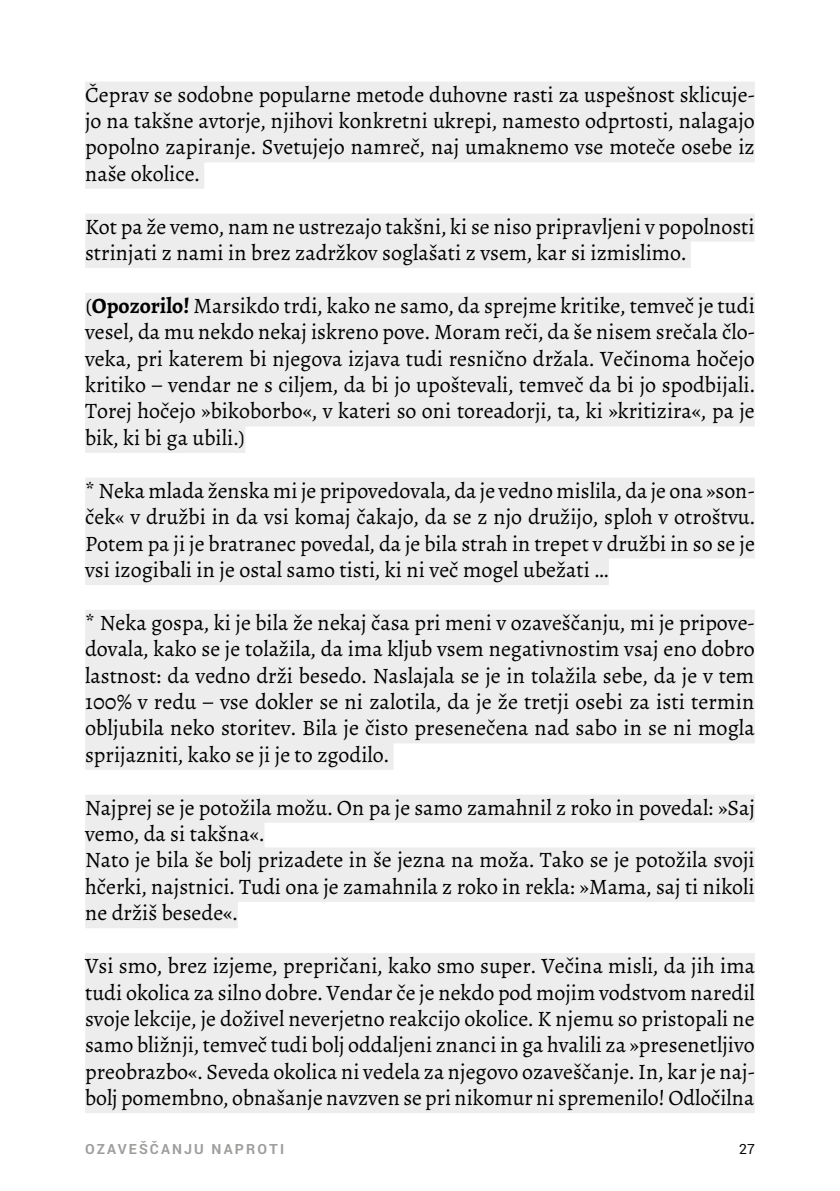
<style>
.page{position:relative;width:840px;height:1191px;background:#fff}
.page>*{position:absolute;margin:0;border:0;box-sizing:border-box;transform-origin:0 0}
.t1{font:22px/26.4px "Alegreya";color:#000;text-align:justify}
.t2{font:700 14px "Roboto";letter-spacing:.15em;color:#9d9d9c}
.t3{font:14px "Roboto";color:#000}
.s1{font-weight:700}
</style>
<div class="page">
<div style="left:85px;top:82px;width:669px;height:28px;background:#ededed"></div>
<div style="left:85px;top:108px;width:669px;height:28px;background:#ededed"></div>
<div style="left:85px;top:134px;width:669px;height:28px;background:#ededed"></div>
<div style="left:85px;top:161px;width:119px;height:28px;background:#ededed"></div>
<div style="left:85px;top:214px;width:669px;height:28px;background:#ededed"></div>
<div style="left:85px;top:240px;width:605px;height:28px;background:#ededed"></div>
<div style="left:85px;top:293px;width:669px;height:28px;background:#ededed"></div>
<div style="left:85px;top:319px;width:669px;height:28px;background:#ededed"></div>
<div style="left:85px;top:346px;width:669px;height:28px;background:#ededed"></div>
<div style="left:85px;top:372px;width:669px;height:28px;background:#ededed"></div>
<div style="left:85px;top:398px;width:669px;height:28px;background:#ededed"></div>
<div style="left:85px;top:425px;width:160px;height:28px;background:#ededed"></div>
<div style="left:85px;top:478px;width:669px;height:28px;background:#ededed"></div>
<div style="left:85px;top:504px;width:669px;height:28px;background:#ededed"></div>
<div style="left:85px;top:530px;width:669px;height:28px;background:#ededed"></div>
<div style="left:85px;top:557px;width:523px;height:28px;background:#ededed"></div>
<div style="left:85px;top:610px;width:669px;height:28px;background:#ededed"></div>
<div style="left:85px;top:636px;width:669px;height:28px;background:#ededed"></div>
<div style="left:85px;top:662px;width:669px;height:28px;background:#ededed"></div>
<div style="left:85px;top:689px;width:669px;height:28px;background:#ededed"></div>
<div style="left:85px;top:715px;width:669px;height:28px;background:#ededed"></div>
<div style="left:85px;top:742px;width:308px;height:28px;background:#ededed"></div>
<div style="left:85px;top:794px;width:669px;height:28px;background:#ededed"></div>
<div style="left:85px;top:821px;width:179px;height:28px;background:#ededed"></div>
<div style="left:85px;top:847px;width:669px;height:28px;background:#ededed"></div>
<div style="left:85px;top:874px;width:669px;height:28px;background:#ededed"></div>
<div style="left:85px;top:900px;width:153px;height:28px;background:#ededed"></div>
<div style="left:85px;top:953px;width:669px;height:28px;background:#ededed"></div>
<div style="left:85px;top:979px;width:669px;height:28px;background:#ededed"></div>
<div style="left:85px;top:1006px;width:669px;height:28px;background:#ededed"></div>
<div style="left:85px;top:1032px;width:669px;height:28px;background:#ededed"></div>
<div style="left:85px;top:1058px;width:669px;height:28px;background:#ededed"></div>
<div style="left:85px;top:1085px;width:669px;height:28px;background:#ededed"></div>
<p class="t1" style="left:85px;top:81px;width:670px">Čeprav se sodobne popularne metode duhovne rasti za uspešnost sklicuje&shy;jo na takšne avtorje, njihovi konkretni ukrepi, namesto odprtosti, nalagajo popolno zapiranje. Svetujejo namreč, naj umaknemo vse moteče osebe iz naše okolice.</p>
<p class="t1" style="left:85px;top:213px;width:670px">Kot pa že vemo, nam ne ustrezajo takšni, ki se niso pripravljeni v popolnosti strinjati z nami in brez zadržkov soglašati z vsem, kar si izmislimo.</p>
<p class="t1" style="left:85px;top:292px;width:671px">(<span class="s1">Opozorilo!</span> Marsikdo trdi, kako ne samo, da sprejme kritike, temveč je tudi vesel, da mu nekdo nekaj iskreno pove. Moram reči, da še nisem srečala člo&shy;veka, pri katerem bi njegova izjava tudi resnično držala. Večinoma hočejo kritiko − vendar ne s ciljem, da bi jo upoštevali, temveč da bi jo spodbijali.<br>Torej hočejo »bikoborbo«, v kateri so oni toreadorji, ta, ki »kritizira«, pa je bik, ki bi ga ubili.)</p>
<p class="t1" style="left:85px;top:477px;width:671px">* Neka mlada ženska mi je pripovedovala, da je vedno mislila, da je ona »son&shy;ček« v družbi in da vsi komaj čakajo, da se z njo družijo, sploh v otroštvu.<br>Potem pa ji je bratranec povedal, da je bila strah in trepet v družbi in so se je vsi izogibali in je ostal samo tisti, ki ni več mogel ubežati …</p>
<p class="t1" style="left:85px;top:609px;width:670px">* Neka gospa, ki je bila že nekaj časa pri meni v ozaveščanju, mi je pripove&shy;dovala, kako se je tolažila, da ima kljub vsem negativnostim vsaj eno dobro lastnost: da vedno drži besedo. Naslajala se je in tolažila sebe, da je v tem 100% v redu − vse dokler se ni zalotila, da je že tretji osebi za isti termin obljubila neko storitev. Bila je čisto presenečena nad sabo in se ni mogla sprijazniti, kako se ji je to zgodilo.</p>
<p class="t1" style="left:85px;top:794px;width:670px;text-align:left">Najprej se je potožila možu. On pa je samo zamahnil z roko in povedal: »Saj vemo, da si takšna«.<br>Nato je bila še bolj prizadete in še jezna na moža. Tako se je potožila svoji hčerki, najstnici. Tudi ona je zamahnila z roko in rekla: »Mama, saj ti nikoli ne držiš besede«.</p>
<p class="t1" style="left:85px;top:952px;width:671px">Vsi smo, brez izjeme, prepričani, kako smo super. Večina misli, da jih ima tudi okolica za silno dobre. Vendar če je nekdo pod mojim vodstvom naredil svoje lekcije, je doživel neverjetno reakcijo okolice. K njemu so pristopali ne samo bližnji, temveč tudi bolj oddaljeni znanci in ga hvalili za »presenetljivo preobrazbo«. Seveda okolica ni vedela za njegovo ozaveščanje. In, kar je naj&shy;bolj pomembno, obnašanje navzven se pri nikomur ni spremenilo! Odločilna</p>
<p class="t2" style="left:85px;top:1139px;width:200px">OZAVEŠČANJU NAPROTI</p>
<p class="t3" style="left:738px;top:1139px;width:17px">27</p>
</div>
